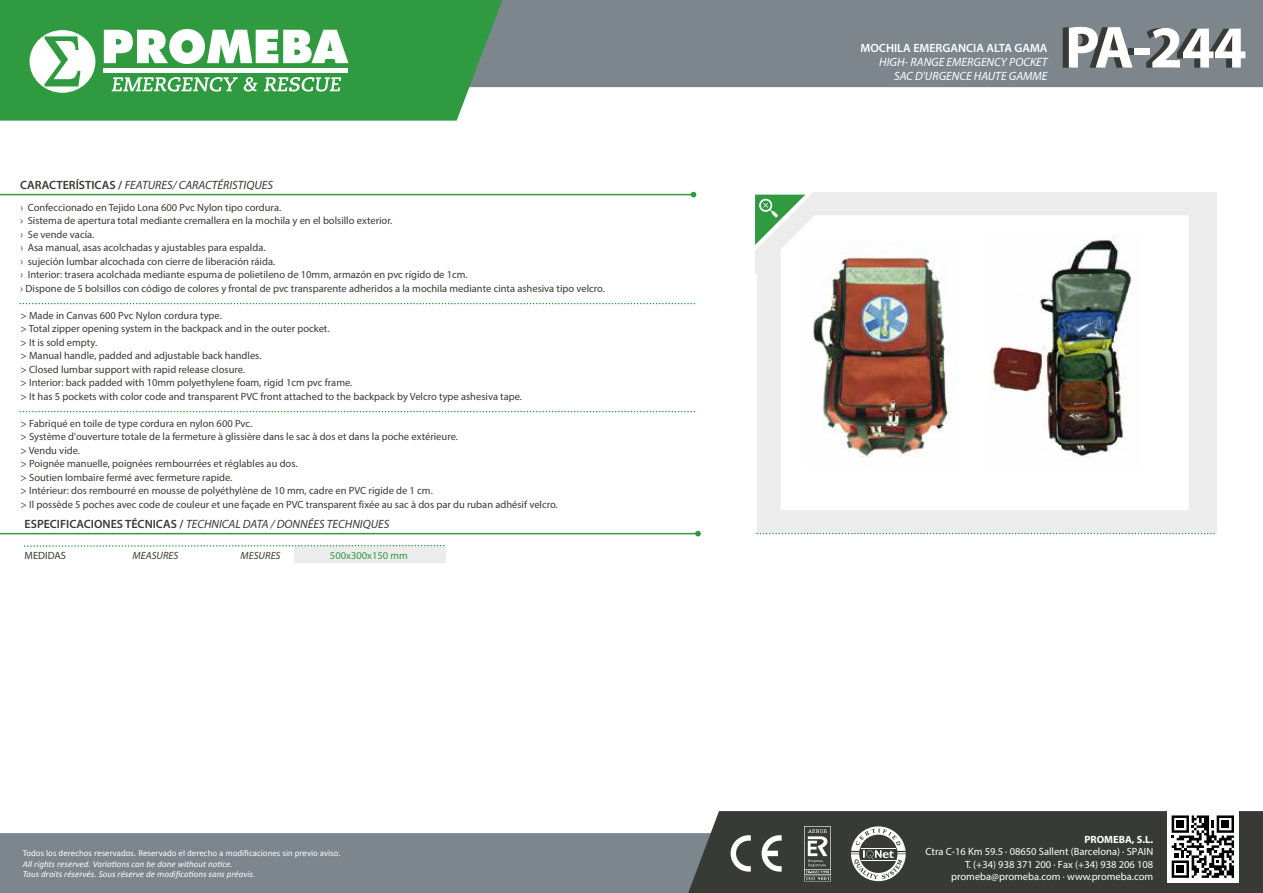
<style>
.page{position:relative;width:1263px;height:893px;background:#fff}
.page>*{position:absolute;margin:0;border:0;box-sizing:border-box;transform-origin:0 0}
.t1{font:700 60px "Myriad Pro";color:#fff}
.t2{font:italic 12px "Myriad Pro";color:#383a35}
.t3{font:italic 12px/14.4px "Myriad Pro";color:#fff;text-align:right}
.t4{font:600 12px "Myriad Pro";color:#fff}
.t5{font:10.5px/13.5px "Myriad Pro";color:#383a35}
.t6{font:10.5px/12px "Myriad Pro";color:#fff;text-align:right}
.t7{font:italic 10.5px "Myriad Pro";color:#383a35}
.t8{font:10.5px "Myriad Pro";color:#309a41}
.t9{font:700 10.5px "Myriad Pro";color:#fff}
.t10{font:italic 9px/10.8px "Calibri";color:#fff}
.t11{font:9px "Calibri";color:#fff}
.s1{font-weight:600;font-style:normal}
</style>
<div class="page">
<div style="left:758px;top:193px;width:459px;height:340px;background:#ececec"></div>
<div style="left:502px;top:0;width:761px;height:87px;background:#7d868d"></div>
<svg style="left:0;top:0;width:502px;height:121px;background:#399c4a"></svg>
<div style="left:0;top:833px;width:688px;height:60px;background:#7d868d"></div>
<div style="left:688px;top:811px;width:575px;height:82px;background:#383a35"></div>
<hr style="left:0;top:194px;width:694px;height:1px;background:#309a41">
<svg style="left:691px;top:192px;width:5px;height:5px"></svg>
<div style="left:1167px;top:811px;width:72px;height:72px;background:#fff"></div>
<svg style="left:1171px;top:815px;width:63px;height:63px"></svg>
<div style="left:1177px;top:820px;width:7px;height:8px;background:#000"></div>
<div style="left:1222px;top:820px;width:7px;height:8px;background:#000"></div>
<div style="left:1177px;top:865px;width:7px;height:8px;background:#000"></div>
<svg style="left:757px;top:533px;width:458px;height:1px"></svg>
<svg style="left:20px;top:303px;width:675px;height:1px"></svg>
<svg style="left:112px;top:77px;width:126px;height:15px"></svg>
<svg style="left:244px;top:77px;width:13px;height:15px"></svg>
<svg style="left:264px;top:77px;width:77px;height:15px"></svg>
<svg style="left:104px;top:29px;width:244px;height:35px"></svg>
<div style="left:104px;top:68px;width:244px;height:5px;background:#fff"></div>
<svg style="left:30px;top:30px;width:65px;height:63px"></svg>
<div style="left:781px;top:216px;width:407px;height:293px;background:#fff"></div>
<img style="left:813px;top:253px;width:141px;height:205px">
<img style="left:989px;top:235px;width:143px;height:225px">
<div style="left:781px;top:215px;width:408px;height:295px;border:2px solid #fff"></div>
<svg style="left:755px;top:192px;width:80px;height:83px"></svg>
<svg style="left:20px;top:411px;width:675px;height:1px"></svg>
<svg style="left:804px;top:826px;width:27px;height:55px"></svg>
<svg style="left:851px;top:826px;width:55px;height:55px"></svg>
<svg style="left:761px;top:835px;width:21px;height:37px"></svg>
<svg style="left:731px;top:835px;width:20px;height:37px"></svg>
<hr style="left:0;top:533px;width:698px;height:1px;background:#309a41">
<svg style="left:695px;top:531px;width:6px;height:5px"></svg>
<div style="left:294px;top:546px;width:151px;height:17px;background:#ececec"></div>
<svg style="left:24px;top:544px;width:422px;height:4px"></svg>
<p class="t2" style="left:20px;top:178px;width:254px"><span class="s1">CARACTERÍSTICAS /</span> FEATURES/ CARACTÉRISTIQUES</p>
<p class="t5" style="left:21px;top:200px;width:586px">› Confeccionado en Tejido Lona 600 Pvc Nylon tipo cordura.<br>› Sistema de apertura total mediante cremallera en la mochila y en el bolsillo exterior.<br>› Se vende vacía.<br>› Asa manual, asas acolchadas y ajustables para espalda.<br>› sujeción lumbar alcochada con cierre de liberación ráida.<br>› Interior: trasera acolchada mediante espuma de polietileno de 10mm, armazón en pvc rígido de 1cm.<br>› Dispone de 5 bolsillos con código de colores y frontal de pvc transparente adheridos a la mochila mediante cinta ashesiva tipo velcro.</p>
<p class="t5" style="left:21px;top:308px;width:503px">&gt; Made in Canvas 600 Pvc Nylon cordura type.<br>&gt; Total zipper opening system in the backpack and in the outer pocket.<br>&gt; It is sold empty.<br>&gt; Manual handle, padded and adjustable back handles.<br>&gt; Closed lumbar support with rapid release closure.<br>&gt; Interior: back padded with 10mm polyethylene foam, rigid 1cm pvc frame.<br>&gt; It has 5 pockets with color code and transparent PVC front attached to the backpack by Velcro type ashesiva tape.</p>
<p class="t5" style="left:21px;top:416px;width:539px">&gt; Fabriqué en toile de type cordura en nylon 600 Pvc.<br>&gt; Système d'ouverture totale de la fermeture à glissière dans le sac à dos et dans la poche extérieure.<br>&gt; Vendu vide.<br>&gt; Poignée manuelle, poignées rembourrées et réglables au dos.<br>&gt; Soutien lombaire fermé avec fermeture rapide.<br>&gt; Intérieur: dos rembourré en mousse de polyéthylène de 10 mm, cadre en PVC rigide de 1 cm.<br>&gt; Il possède 5 poches avec code de couleur et une façade en PVC transparent fixée au sac à dos par du ruban adhésif velcro.</p>
<p class="t2" style="left:25px;top:517px;width:366px"><span class="s1">ESPECIFICACIONES TÉCNICAS /</span> TECHNICAL DATA / DONNÉES TECHNIQUES</p>
<p class="t8" style="left:330px;top:549px;width:79px">500x300x150 mm</p>
<p class="t5" style="left:25px;top:548px;width:43px">MEDIDAS</p>
<p class="t7" style="left:133px;top:549px;width:47px">MEASURES</p>
<p class="t7" style="left:241px;top:549px;width:41px">MESURES</p>
<p class="t11" style="left:23px;top:847px;width:319px">Todos los derechos reservados. Reservado el derecho a modificaciones sin previo aviso.</p>
<p class="t10" style="left:23px;top:858px;width:234px">All rights reserved. Variations can be done without notice.<br>Tous droits réservés. Sous réserve de modifications sans préavis.</p>
<p class="t4" style="left:861px;top:40px;width:188px">MOCHILA EMERGANCIA ALTA GAMA</p>
<p class="t3" style="left:879px;top:55px;width:170px">HIGH- RANGE EMERGENCY POCKET<br>SAC D'URGENCE HAUTE GAMME</p>
<h1 class="t1" style="left:1065px;top:8px;width:183px">PA-244</h1>
<p class="t9" style="left:1084px;top:833px;width:70px">PROMEBA, S.L.</p>
<p class="t6" style="left:925px;top:846px;width:229px">Ctra C-16 Km 59.5 · 08650 Sallent (Barcelona) · SPAIN<br>T. (+34) 938 371 200 · Fax (+34) 938 206 108 promeba@promeba.com · www.promeba.com</p>
</div>
